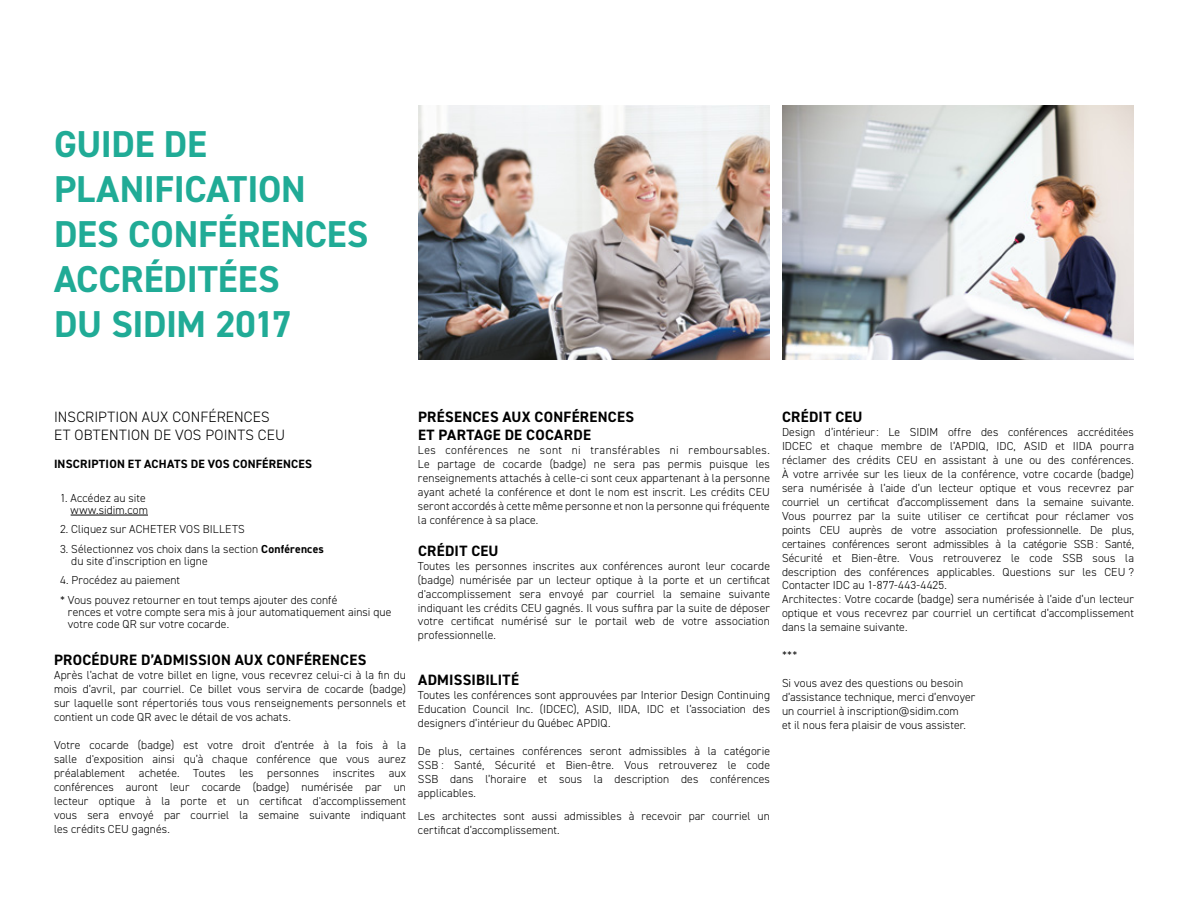
<style>
.page{position:relative;width:1188px;height:918px;background:#fff}
.page>*{position:absolute;margin:0;border:0;box-sizing:border-box;transform-origin:0 0}
.t1{font:700 37.5px/45px "DIN2014";letter-spacing:-.005em;color:#20ab96}
.t2{font:700 15px/18px "DIN2014";letter-spacing:.015em;color:#000}
.t3{font:300 15px/18px "DIN2014";letter-spacing:.01em;color:#000}
.t4{font:700 12px "DIN2014";letter-spacing:.015em;color:#000}
.t5{font:300 11.7px/14px "DIN2014";letter-spacing:.01em;color:#000}
.s1{font-weight:700}
</style>
<div class="page">
<hr style="left:71px;top:515px;width:77px;height:1px;background:#000">
<img style="left:418px;top:105px;width:352px;height:255px">
<img style="left:782px;top:105px;width:352px;height:255px">
<h1 class="t1" style="left:54px;top:121px;width:316px">GUIDE DE<br>PLANIFICATION<br>DES CONFÉRENCES<br>ACCRÉDITÉES<br>DU SIDIM 2017</h1>
<p class="t3" style="left:54px;top:408px;width:233px">INSCRIPTION AUX CONFÉRENCES<br>ET OBTENTION DE VOS POINTS CEU</p>
<p class="t4" style="left:54px;top:456px;width:260px">INSCRIPTION ET ACHATS DE VOS CONFÉRENCES</p>
<p class="t5" style="left:60px;top:492px;width:89px;line-height:12px;text-align:right">1. Accédez au site www.sidim.com</p>
<p class="t5" style="left:60px;top:522px;width:186px">2. Cliquez sur ACHETER VOS BILLETS</p>
<p class="t5" style="left:71px;top:543px;width:254px;line-height:12px;text-indent:-11px">3. Sélectionnez vos choix dans la section <span class="s1">Conférences </span>du site d’inscription en ligne</p>
<p class="t5" style="left:60px;top:571px;width:279px;line-height:19.5px">4. Procédez au paiement<br>* Vous pouvez retourner en tout temps ajouter des confé</p>
<p class="t5" style="left:68px;top:606px;width:325px;line-height:12px">rences et votre compte sera mis à jour automatiquement ainsi que votre code QR sur votre cocarde.</p>
<p class="t2" style="left:54px;top:651px;width:314px">PROCÉDURE D’ADMISSION AUX CONFÉRENCES</p>
<p class="t5" style="left:54px;top:668px;width:354px;text-align:justify">Après l’achat de votre billet en ligne, vous recevrez celui-ci à la fin du mois d’avril, par courriel. Ce billet vous servira de cocarde (badge) sur laquelle sont répertoriés tous vous renseignements personnels et contient un code QR avec le détail de vos achats.</p>
<p class="t5" style="left:54px;top:738px;width:354px;text-align:justify">Votre cocarde (badge) est votre droit d’entrée à la fois à la salle d'exposition ainsi qu’à chaque conférence que vous aurez préalablement achetée. Toutes les personnes inscrites aux conférences auront leur cocarde (badge) numérisée par un lecteur optique à la porte et un certificat d'accomplissement vous sera envoyé par courriel la semaine suivante indiquant les crédits CEU gagnés.</p>
<p class="t2" style="left:418px;top:408px;width:218px">PRÉSENCES AUX CONFÉRENCES<br>ET PARTAGE DE COCARDE</p>
<p class="t5" style="left:418px;top:443px;width:354px;text-align:justify">Les conférences ne sont ni transférables ni remboursables.<br>Le partage de cocarde (badge) ne sera pas permis puisque les renseignements attachés à celle-ci sont ceux appartenant à la personne ayant acheté la conférence et dont le nom est inscrit. Les crédits CEU seront accordés à cette même personne et non la personne qui fréquente la conférence à sa place.</p>
<p class="t2" style="left:418px;top:541px;width:82px">CRÉDIT CEU</p>
<p class="t5" style="left:418px;top:559px;width:354px;text-align:justify">Toutes les personnes inscrites aux conférences auront leur cocarde (badge) numérisée par un lecteur optique à la porte et un certificat d'accomplissement sera envoyé par courriel la semaine suivante indiquant les crédits CEU gagnés. Il vous suffira par la suite de déposer votre certificat numérisé sur le portail web de votre association professionnelle.</p>
<p class="t2" style="left:418px;top:671px;width:102px">ADMISSIBILITÉ</p>
<p class="t5" style="left:418px;top:688px;width:354px;text-align:justify">Toutes les conférences sont approuvées par Interior Design Continuing Education Council Inc. (IDCEC), ASID, IIDA, IDC et l’association des designers d’intérieur du Québec APDIQ.</p>
<p class="t5" style="left:418px;top:744px;width:354px;text-align:justify">De plus, certaines conférences seront admissibles à la catégorie SSB : Santé, Sécurité et Bien-être. Vous retrouverez le code SSB dans l’horaire et sous la description des conférences applicables.</p>
<p class="t5" style="left:418px;top:809px;width:353px">Les architectes sont aussi admissibles à recevoir par courriel un certificat d’accomplissement.</p>
<p class="t2" style="left:782px;top:408px;width:82px">CRÉDIT CEU</p>
<p class="t5" style="left:782px;top:425px;width:354px">Design d’intérieur: Le SIDIM offre des conférences accréditées IDCEC et chaque membre de l’APDIQ, IDC, ASID et IIDA pourra réclamer des crédits CEU en assistant à une ou des conférences.<br>À votre arrivée sur les lieux de la conférence, votre cocarde (badge) sera numérisée à l’aide d’un lecteur optique et vous recevrez par courriel un certificat d’accomplissement dans la semaine suivante.<br>Vous pourrez par la suite utiliser ce certificat pour réclamer vos points CEU auprès de votre association professionnelle. De plus, certaines conférences seront admissibles à la catégorie SSB : Santé, Sécurité et Bien-être. Vous retrouverez le code SSB sous la description des conférences applicables. Questions sur les CEU ?<br>Contacter IDC au 1-877-443-4425.<br>Architectes : Votre cocarde (badge) sera numérisée à l’aide d’un lecteur optique et vous recevrez par courriel un certificat d’accomplissement dans la semaine suivante.</p>
<p class="t5" style="left:782px;top:648px;width:17px">***</p>
<p class="t5" style="left:782px;top:676px;width:195px">Si vous avez des questions ou besoin d’assistance technique, merci d’envoyer un courriel à inscription@sidim.com<br>et il nous fera plaisir de vous assister.</p>
</div>
